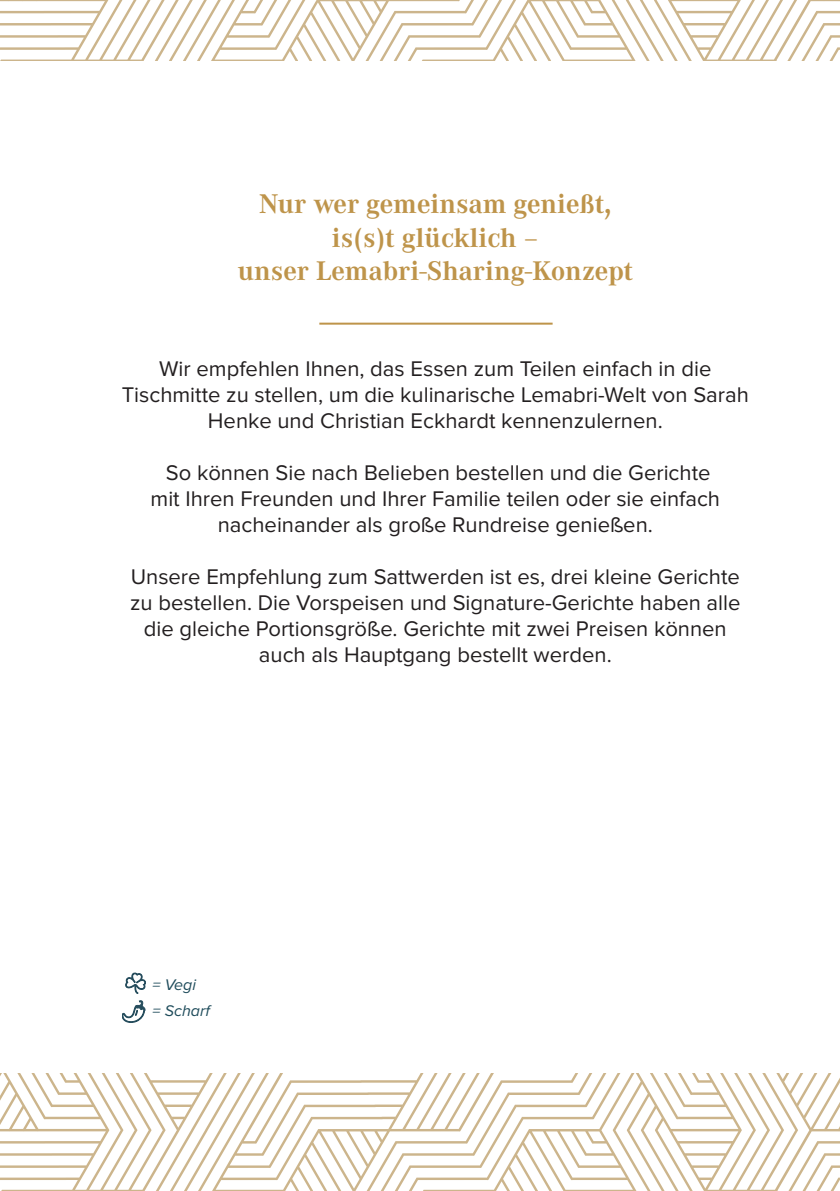
<style>
.page{position:relative;width:840px;height:1191px;background:#fff}
.page>*{position:absolute;margin:0;border:0;box-sizing:border-box;transform-origin:0 0}
.Titelseite{font:700 28px "Corporate A Pro";color:#be944a}
.t1{font:22px/26px "Proxima Nova";color:#231f20;text-align:center}
.Fußnote{font:italic 16px "Proxima Nova";color:#1f4c5b}
</style>
<div class="page">
<svg style="left:0;top:0;width:838px;height:60px"></svg>
<svg style="left:780px;top:11px;width:58px;height:50px"></svg>
<svg style="left:1px;top:1074px;width:838px;height:117px"></svg>
<svg style="left:781px;top:1141px;width:58px;height:50px"></svg>
<hr style="left:319px;top:323px;width:233px;height:2px;background:#be944a">
<svg style="left:122px;top:1000px;width:23px;height:22px"></svg>
<svg style="left:125px;top:973px;width:20px;height:20px"></svg>
<p class="Titelseite" style="left:259px;top:185px;width:354px">Nur wer gemeinsam genießt,</p>
<p class="Titelseite" style="left:332px;top:219px;width:208px">is(s)t glücklich –</p>
<p class="Titelseite" style="left:237px;top:252px;width:396px">unser Lemabri-Sharing-Konzept</p>
<p class="t1" style="left:122px;top:356px;width:628px">Wir empfehlen Ihnen, das Essen zum Teilen einfach in die<br>Tischmitte zu stellen, um die kulinarische Lemabri-Welt von Sarah<br>Henke und Christian Eckhardt kennenzulernen.</p>
<p class="t1" style="left:150px;top:460px;width:570px">So können Sie nach Belieben bestellen und die Gerichte mit Ihren Freunden und Ihrer Familie teilen oder sie einfach nacheinander als große Rundreise genießen.</p>
<p class="t1" style="left:130px;top:564px;width:611px">Unsere Empfehlung zum Sattwerden ist es, drei kleine Gerichte zu bestellen. Die Vorspeisen und Signature-Gerichte haben alle die gleiche Portionsgröße. Gerichte mit zwei Preisen können auch als Hauptgang bestellt werden.</p>
<p class="Fußnote" style="left:152px;top:972px;width:45px">= Vegi</p>
<p class="Fußnote" style="left:152px;top:998px;width:59px">= Scharf</p>
</div>
